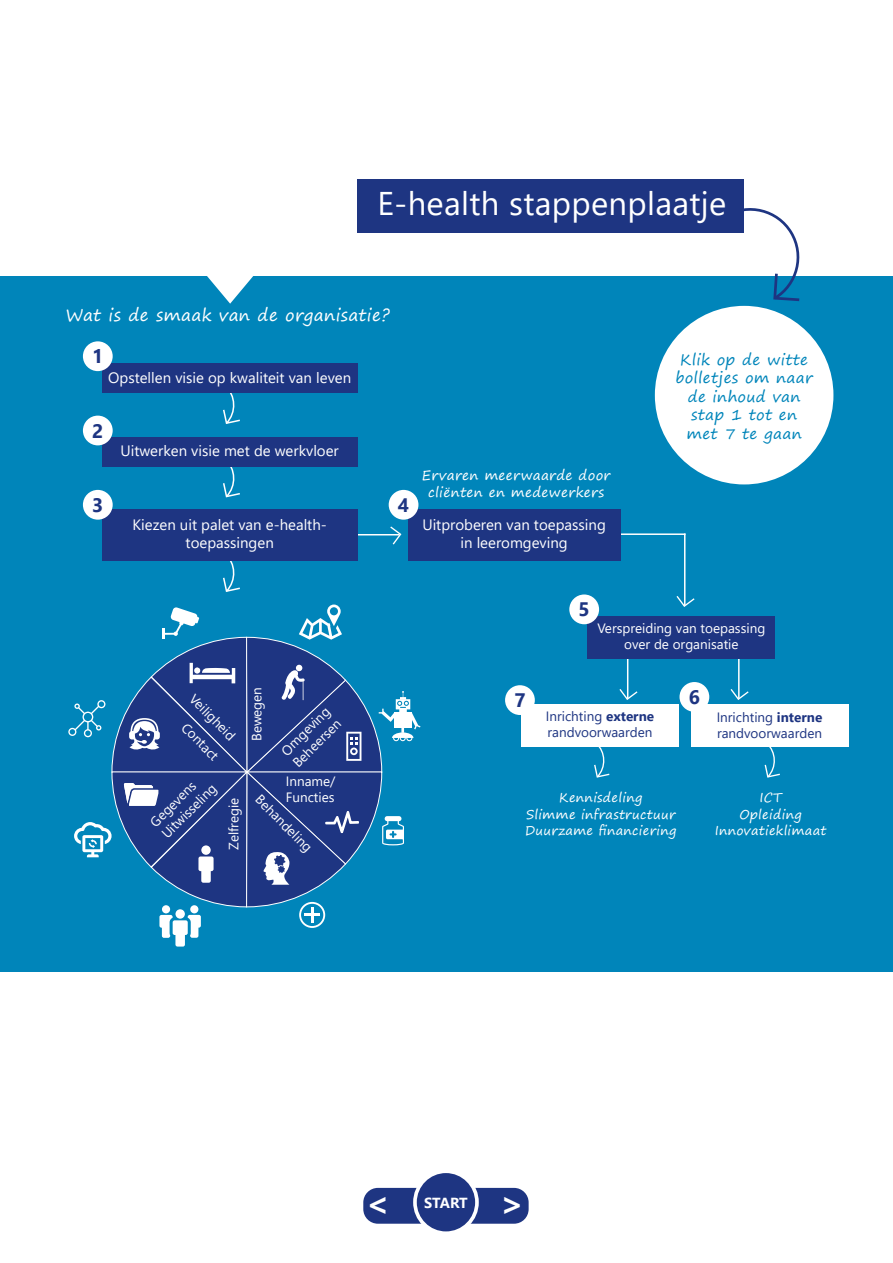
<style>
.page{position:relative;width:893px;height:1263px;background:#fff}
.page>*{position:absolute;margin:0;border:0;box-sizing:border-box;transform-origin:0 0}
.t1{font:700 34.05px "Segoe UI";color:#fff}
.t2{font:32.85px "Segoe UI";letter-spacing:.01em;color:#fff}
.t3{font:700 19.5px "Segoe UI";color:#1e3582}
.t4{font:16.8px "Segoe Print";letter-spacing:.02em;color:#fff}
.t5{font:15.15px/18.6px "Segoe Print";letter-spacing:.02em;color:#0085ba;text-align:center}
.t6{font:15px/18px "Segoe UI";color:#fff;text-align:center}
.t7{font:700 14.55px "Segoe UI";letter-spacing:-.01em;color:#fff}
.t8{font:13.5px/16.2px "Segoe UI";color:#fff}
.t9{font:13.5px/16.2px "Segoe UI";color:#1e3582}
.t10{font:13.5px/16.8px "Segoe Print";letter-spacing:.02em;color:#fff;text-align:center}
.t11{font:12.75px/16.5px "Segoe Print";letter-spacing:.02em;color:#fff;text-align:center}
.s1{font-weight:700}
</style>
<div class="page">
<div style="left:0;top:277px;width:893px;height:695px;background:#0085ba"></div>
<div style="left:357px;top:180px;width:387px;height:53px;background:#1e3582"></div>
<svg style="left:223px;top:393px;width:17px;height:31px"></svg>
<svg style="left:725px;top:208px;width:81px;height:93px"></svg>
<svg style="left:223px;top:467px;width:17px;height:30px"></svg>
<svg style="left:187px;top:560px;width:53px;height:32px"></svg>
<div style="left:102px;top:363px;width:256px;height:30px;background:#1e3582"></div>
<div style="left:102px;top:437px;width:255px;height:30px;background:#1e3582"></div>
<svg style="left:202px;top:276px;width:56px;height:28px"></svg>
<svg style="left:68px;top:604px;width:352px;height:342px"></svg>
<svg style="left:390px;top:526px;width:11px;height:18px"></svg>
<hr style="left:337px;top:534px;width:62px;height:1px;background:#fff">
<svg style="left:676px;top:596px;width:19px;height:11px"></svg>
<hr style="left:684px;top:533px;width:1px;height:72px;background:#fff">
<div style="left:102px;top:509px;width:255px;height:51px;background:#1e3582"></div>
<svg style="left:562px;top:746px;width:47px;height:32px"></svg>
<svg style="left:764px;top:747px;width:16px;height:31px"></svg>
<div style="left:521px;top:704px;width:158px;height:42px;background:#fff"></div>
<div style="left:691px;top:704px;width:157px;height:43px;background:#fff"></div>
<svg style="left:619px;top:689px;width:18px;height:11px"></svg>
<hr style="left:627px;top:656px;width:1px;height:42px;background:#fff">
<svg style="left:730px;top:689px;width:19px;height:11px"></svg>
<hr style="left:738px;top:656px;width:2px;height:42px;background:#fff">
<hr style="left:595px;top:533px;width:90px;height:2px;background:#fff">
<div style="left:408px;top:509px;width:213px;height:51px;background:#1e3582"></div>
<div style="left:588px;top:616px;width:187px;height:42px;background:#1e3582"></div>
<div style="left:363px;top:1188px;width:166px;height:36px;background:#1e3582;border-radius:15px"></div>
<div style="left:415px;top:1171px;width:62px;height:62px;background:#1e3582;border-radius:50%"></div>
<div style="left:413px;top:1169px;width:66px;height:66px;border:4px solid #fff;border-radius:50%"></div>
<div style="left:655px;top:306px;width:178px;height:178px;background:#fff;border-radius:50%"></div>
<div style="left:83px;top:341px;width:30px;height:30px;background:#fff;border-radius:50%"></div>
<div style="left:83px;top:416px;width:30px;height:29px;background:#fff;border-radius:50%"></div>
<div style="left:83px;top:490px;width:30px;height:30px;background:#fff;border-radius:50%"></div>
<div style="left:389px;top:490px;width:29px;height:30px;background:#fff;border-radius:50%"></div>
<div style="left:569px;top:594px;width:30px;height:30px;background:#fff;border-radius:50%"></div>
<div style="left:505px;top:685px;width:30px;height:30px;background:#fff;border-radius:50%"></div>
<div style="left:679px;top:682px;width:30px;height:30px;background:#fff;border-radius:50%"></div>
<h2 class="t2" style="left:377px;top:172px;width:350px">E-health stappenplaatje</h2>
<p class="t4" style="left:66px;top:300px;width:325px">Wat is de smaak van de organisatie?</p>
<h3 class="t3" style="left:92px;top:338px;width:13px">1</h3>
<p class="t6" style="left:108px;top:367px;width:244px">Opstellen visie op kwaliteit van leven</p>
<h3 class="t3" style="left:92px;top:412px;width:13px">2</h3>
<p class="t6" style="left:120px;top:441px;width:220px">Uitwerken visie met de werkvloer</p>
<h3 class="t3" style="left:92px;top:486px;width:13px">3</h3>
<h3 class="t3" style="left:398px;top:486px;width:13px">4</h3>
<p class="t6" style="left:133px;top:514px;width:196px">Kiezen uit palet van e-health&shy;toepassingen</p>
<p class="t10" style="left:422px;top:467px;width:190px">Ervaren meerwaarde door cliënten en medewerkers</p>
<p class="t6" style="left:422px;top:514px;width:185px">Uitproberen van toepassing in leeromgeving</p>
<p class="t5" style="left:675px;top:349px;width:139px">Klik op de witte bolletjes om naar de inhoud van stap 1 tot en met 7 te gaan</p>
<p class="t8" style="left:199px;top:690px;width:60px;rotate:45deg">Veiligheid</p>
<p class="t8" style="left:190px;top:718px;width:48px;rotate:45deg">Contact</p>
<p class="t8" style="left:146px;top:818px;width:72px;rotate:-45deg">Gegevens<br>Uitwisseling</p>
<p class="t8" style="left:224px;top:850px;width:54px;rotate:-90deg">Zelfregie</p>
<p class="t8" style="left:248px;top:741px;width:56px;rotate:-90deg">Bewegen</p>
<p class="t8" style="left:277px;top:746px;width:64px;rotate:-45deg">Omgeving<br>Beheersen</p>
<p class="t8" style="left:286px;top:772px;width:51px">Inname/<br>Functies</p>
<p class="t8" style="left:264px;top:790px;width:76px;rotate:45deg">Behandeling</p>
<h3 class="t3" style="left:579px;top:591px;width:13px">5</h3>
<p class="t8" style="left:597px;top:619px;width:169px;text-align:center">Verspreiding van toepassing over de organisatie</p>
<h3 class="t3" style="left:514px;top:682px;width:13px">7</h3>
<h3 class="t3" style="left:689px;top:679px;width:13px">6</h3>
<p class="t9" style="left:546px;top:707px;width:110px">Inrichting <span class="s1">externe </span>randvoorwaarden</p>
<p class="t9" style="left:717px;top:707px;width:107px">Inrichting <span class="s1">interne </span>randvoorwaarden</p>
<p class="t11" style="left:525px;top:789px;width:153px">Kennisdeling<br>Slimme infrastructuur<br>Duurzame financiering</p>
<p class="t11" style="left:715px;top:789px;width:113px">ICT<br>Opleiding<br>Innovatieklimaat</p>
<h1 class="t1" style="left:366px;top:1170px;width:26px">&lt;</h1>
<p class="t7" style="left:424px;top:1189px;width:45px">START</p>
</div>
